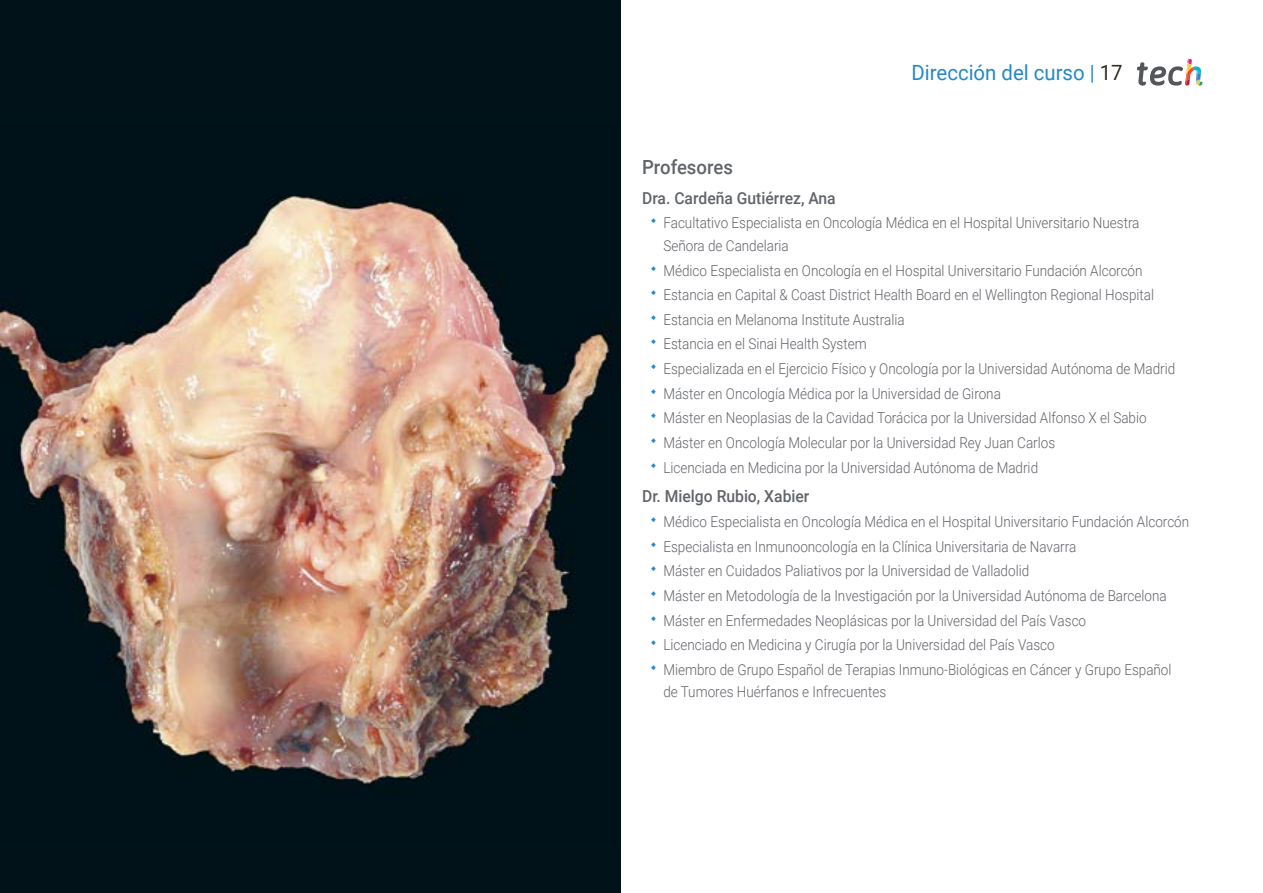
<style>
.page{position:relative;width:1263px;height:893px;background:#fff}
.page>*{position:absolute;margin:0;border:0;box-sizing:border-box;transform-origin:0 0}
.t1{font:21px "Roboto";color:#2488c9}
.t2{font:500 19.5px "Roboto";color:#61646a;scale:.95 1}
.t3{font:500 16.5px "Roboto";color:#61646a;scale:.95 1}
.t4{font:300 15px/24.6px "Roboto";color:#61646a;scale:.9 1}
.s1{color:#312e20}
</style>
<div class="page">
<svg style="left:1137px;top:59px;width:65px;height:27px"></svg>
<div style="left:0;top:0;width:621px;height:893px;background:#011219"></div>
<img style="left:0;top:195px;width:612px;height:589px">
<h1 class="t1" style="left:911px;top:57px;width:213px">Dirección del curso | <span class="s1">17</span></h1>
<h2 class="t2" style="left:642px;top:154px;width:97px">Profesores</h2>
<p class="t3" style="left:642px;top:186px;width:205px">Dra. Cardeña Gutiérrez, Ana</p>
<p class="t4" style="left:663px;top:211px;width:530px;line-height:22.5px">Facultativo Especialista en Oncología Médica en el Hospital Universitario Nuestra<br>Señora de Candelaria</p>
<p class="t4" style="left:663px;top:257px;width:570px">Médico Especialista en Oncología en el Hospital Universitario Fundación Alcorcón Estancia en Capital &amp; Coast District Health Board en el Wellington Regional Hospital Estancia en Melanoma Institute Australia<br>Estancia en el Sinai Health System<br>Especializada en el Ejercicio Físico y Oncología por la Universidad Autónoma de Madrid Máster en Oncología Médica por la Universidad de Girona<br>Máster en Neoplasias de la Cavidad Torácica por la Universidad Alfonso X el Sabio Máster en Oncología Molecular por la Universidad Rey Juan Carlos<br>Licenciada en Medicina por la Universidad Autónoma de Madrid</p>
<p class="t3" style="left:642px;top:485px;width:178px">Dr. Mielgo Rubio, Xabier</p>
<p class="t4" style="left:663px;top:509px;width:586px">Médico Especialista en Oncología Médica en el Hospital Universitario Fundación Alcorcón Especialista en Inmunooncología en la Clínica Universitaria de Navarra<br>Máster en Cuidados Paliativos por la Universidad de Valladolid<br>Máster en Metodología de la Investigación por la Universidad Autónoma de Barcelona Máster en Enfermedades Neoplásicas por la Universidad del País Vasco<br>Licenciado en Medicina y Cirugía por la Universidad del País Vasco<br>Miembro de Grupo Español de Terapias Inmuno-Biológicas en Cáncer y Grupo Español</p>
<p class="t4" style="left:663px;top:679px;width:249px">de Tumores Huérfanos e Infrecuentes</p>
</div>
